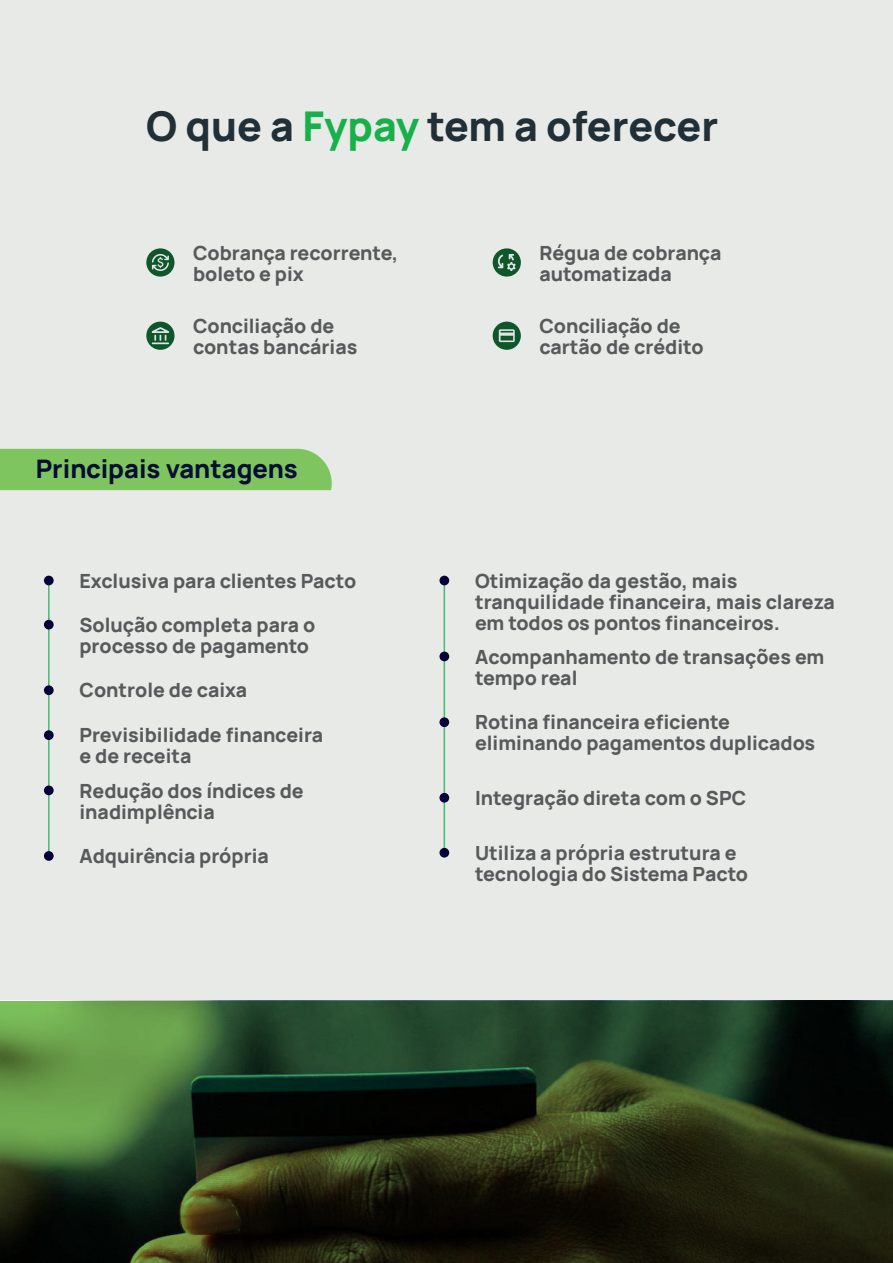
<style>
.page{position:relative;width:893px;height:1263px;background:#e8eae8}
.page>*{position:absolute;margin:0;border:0;box-sizing:border-box;transform-origin:0 0}
.t1{font:800 40.95px "Manrope";color:#212f37}
.t2{font:800 25.5px "Manrope";color:#050d34}
.t3{font:800 19.5px/21px "Manrope";color:#575a5b}
.s1{color:#18b04b}
</style>
<div class="page">
<svg style="left:0;top:1001px;width:893px;height:262px;background:#25361b"></svg>
<div style="left:0;top:449px;width:332px;height:41px;background:#7fc55f"></div>
<div style="left:146px;top:248px;width:28px;height:29px;background:#0f562b;border-radius:50%"></div>
<svg style="left:152px;top:254px;width:17px;height:17px"></svg>
<div style="left:493px;top:248px;width:28px;height:29px;background:#0f562b;border-radius:50%"></div>
<svg style="left:498px;top:254px;width:18px;height:17px"></svg>
<div style="left:146px;top:322px;width:28px;height:28px;background:#0f562b;border-radius:50%"></div>
<svg style="left:152px;top:327px;width:17px;height:17px"></svg>
<div style="left:493px;top:322px;width:28px;height:28px;background:#0f562b;border-radius:50%"></div>
<svg style="left:499px;top:329px;width:16px;height:13px"></svg>
<hr style="left:48px;top:580px;width:2px;height:276px;background:#4bba6f">
<div style="left:44px;top:576px;width:10px;height:9px;background:#030037;border-radius:50%"></div>
<div style="left:44px;top:620px;width:10px;height:9px;background:#030037;border-radius:50%"></div>
<div style="left:44px;top:730px;width:10px;height:10px;background:#030037;border-radius:50%"></div>
<div style="left:44px;top:785px;width:10px;height:10px;background:#030037;border-radius:50%"></div>
<div style="left:44px;top:851px;width:10px;height:10px;background:#030037;border-radius:50%"></div>
<div style="left:44px;top:685px;width:10px;height:10px;background:#030037;border-radius:50%"></div>
<hr style="left:444px;top:580px;width:1px;height:273px;background:#4bba6f">
<div style="left:439px;top:576px;width:10px;height:9px;background:#030037;border-radius:50%"></div>
<div style="left:439px;top:652px;width:10px;height:9px;background:#030037;border-radius:50%"></div>
<div style="left:439px;top:717px;width:10px;height:10px;background:#030037;border-radius:50%"></div>
<div style="left:439px;top:793px;width:10px;height:10px;background:#030037;border-radius:50%"></div>
<div style="left:439px;top:848px;width:10px;height:9px;background:#030037;border-radius:50%"></div>
<h1 class="t1" style="left:146px;top:90px;width:573px">O que a <span class="s1">Fypay</span> tem a oferecer</h1>
<p class="t3" style="left:193px;top:240px;width:207px">Cobrança recorrente, boleto e pix</p>
<p class="t3" style="left:539px;top:240px;width:184px">Régua de cobrança automatizada</p>
<p class="t3" style="left:193px;top:314px;width:166px">Conciliação de contas bancárias</p>
<p class="t3" style="left:539px;top:314px;width:166px">Conciliação de cartão de crédito</p>
<h2 class="t2" style="left:36px;top:446px;width:264px">Principais vantagens</h2>
<p class="t3" style="left:79px;top:568px;width:278px">Exclusiva para clientes Pacto</p>
<p class="t3" style="left:79px;top:612px;width:237px">Solução completa para o processo de pagamento</p>
<p class="t3" style="left:79px;top:678px;width:169px">Controle de caixa</p>
<p class="t3" style="left:79px;top:723px;width:245px">Previsibilidade financeira e de receita</p>
<p class="t3" style="left:79px;top:778px;width:226px">Redução dos índices de inadimplência</p>
<p class="t3" style="left:79px;top:844px;width:191px">Adquirência própria</p>
<p class="t3" style="left:475px;top:568px;width:361px">Otimização da gestão, mais tranquilidade financeira, mais clareza em todos os pontos financeiros.</p>
<p class="t3" style="left:475px;top:644px;width:351px">Acompanhamento de transações em tempo real</p>
<p class="t3" style="left:475px;top:710px;width:342px">Rotina financeira eficiente eliminando pagamentos duplicados</p>
<p class="t3" style="left:475px;top:785px;width:273px">Integração direta com o SPC</p>
<p class="t3" style="left:475px;top:840px;width:275px">Utiliza a própria estrutura e tecnologia do Sistema Pacto</p>
</div>
